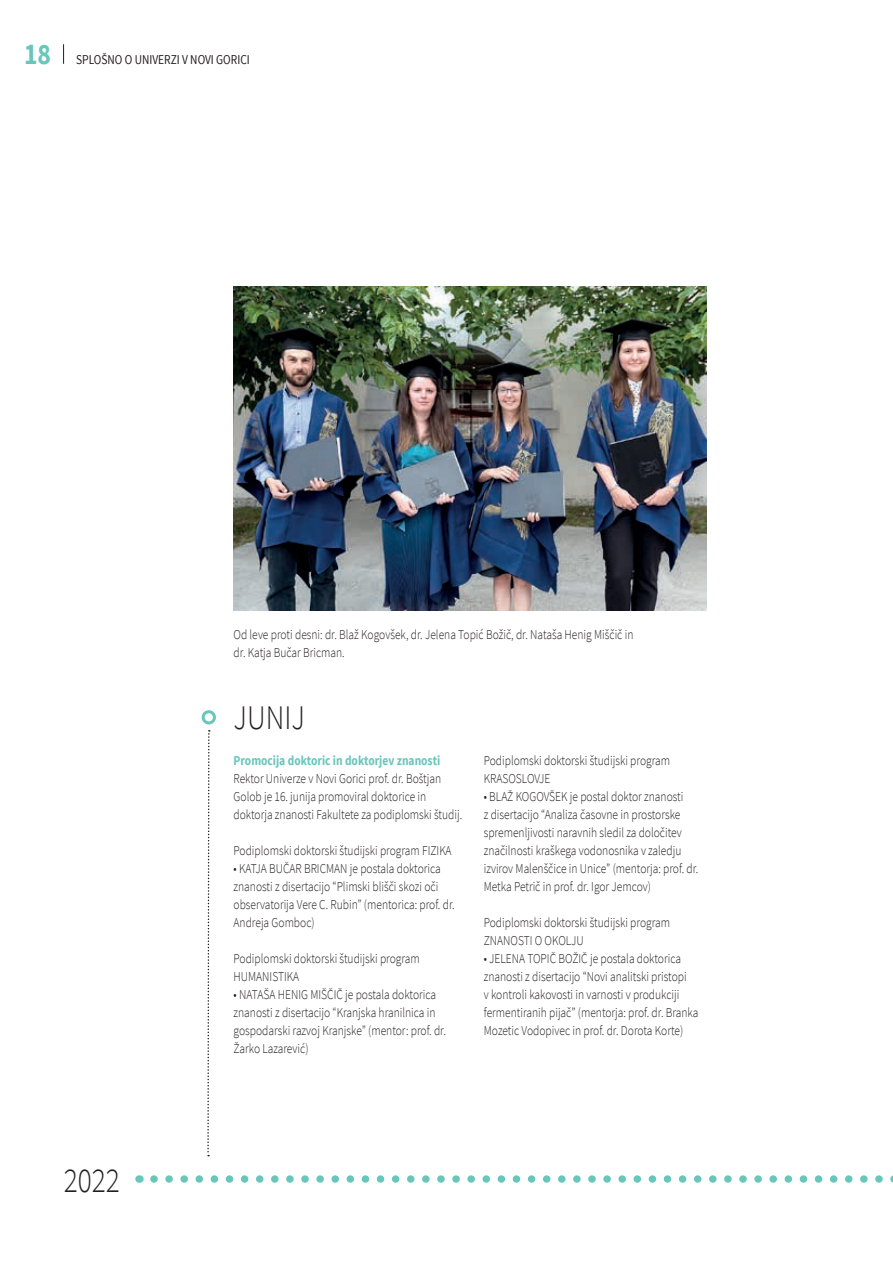
<style>
.page{position:relative;width:893px;height:1263px;background:#fff}
.page>*{position:absolute;margin:0;border:0;box-sizing:border-box;transform-origin:0 0}
.t1{font:300 34.5px "Source Sans Pro";color:#231f20;scale:.85 1}
.t2{font:700 30px "Source Sans Pro";color:#68c6bb;scale:.85 1}
.t3{font:300 13.5px/18px "Source Sans Pro";color:#231f20;scale:.85 1}
.t4{font:700 13.5px "Source Sans Pro";color:#68c6bb;scale:.85 1}
.t5{font:13.5px "Source Sans Pro";color:#231f20;scale:.85 1}
</style>
<div class="page">
<svg style="left:63px;top:44px;width:1px;height:20px"></svg>
<svg style="left:154px;top:1175px;width:739px;height:8px"></svg>
<div style="left:202px;top:710px;width:14px;height:14px;border:3px solid #68c6bb;border-radius:50%"></div>
<svg style="left:207px;top:730px;width:3px;height:426px"></svg>
<img style="left:234px;top:287px;width:472px;height:324px">
<h2 class="t2" style="left:24px;top:35px;width:33px">18</h2>
<p class="t5" style="left:76px;top:51px;width:206px">SPLOŠNO O UNIVERZI V NOVI GORICI</p>
<p class="t3" style="left:234px;top:625px;width:472px">Od leve proti desni: dr. Blaž Kogovšek, dr. Jelena Topić Božič, dr. Nataša Henig Miščič in dr. Katja Bučar Bricman.</p>
<h1 class="t1" style="left:64px;top:1159px;width:68px">2022</h1>
<h1 class="t1" style="left:234px;top:697px;width:85px">JUNIJ</h1>
<p class="t4" style="left:234px;top:752px;width:245px">Promocija doktoric in doktorjev znanosti</p>
<p class="t3" style="left:234px;top:769px;width:271px">Rektor Univerze v Novi Gorici prof. dr. Boštjan<br>Golob je 16. junija promoviral doktorice in doktorja znanosti Fakultete za podiplomski študij.</p>
<p class="t3" style="left:234px;top:841px;width:258px">Podiplomski doktorski študijski program FIZIKA</p>
<p class="t3" style="left:234px;top:859px;width:262px">• KATJA BUČAR BRICMAN je postala doktorica znanosti z disertacijo “Plimski blišči skozi oči observatorija Vere C. Rubin” (mentorica: prof. dr.<br>Andreja Gomboc)</p>
<p class="t3" style="left:234px;top:949px;width:221px">Podiplomski doktorski študijski program<br>HUMANISTIKA</p>
<p class="t3" style="left:234px;top:985px;width:251px">• NATAŠA HENIG MIŠČIČ je postala doktorica znanosti z disertacijo “Kranjska hranilnica in gospodarski razvoj Kranjske” (mentor: prof. dr.<br>Žarko Lazarević)</p>
<p class="t3" style="left:484px;top:751px;width:221px">Podiplomski doktorski študijski program<br>KRASOSLOVJE</p>
<p class="t3" style="left:484px;top:787px;width:254px">• BLAŽ KOGOVŠEK je postal doktor znanosti<br>z disertacijo “Analiza časovne in prostorske spremenljivosti naravnih sledil za določitev značilnosti kraškega vodonosnika v zaledju izvirov Malenščice in Unice” (mentorja: prof. dr.<br>Metka Petrič in prof. dr. Igor Jemcov)</p>
<p class="t3" style="left:484px;top:913px;width:221px">Podiplomski doktorski študijski program<br>ZNANOSTI O OKOLJU</p>
<p class="t3" style="left:484px;top:949px;width:254px">• JELENA TOPIČ BOŽIČ je postala doktorica znanosti z disertacijo “Novi analitski pristopi<br>v kontroli kakovosti in varnosti v produkciji fermentiranih pijač” (mentorja: prof. dr. Branka Mozetic Vodopivec in prof. dr. Dorota Korte)</p>
</div>
